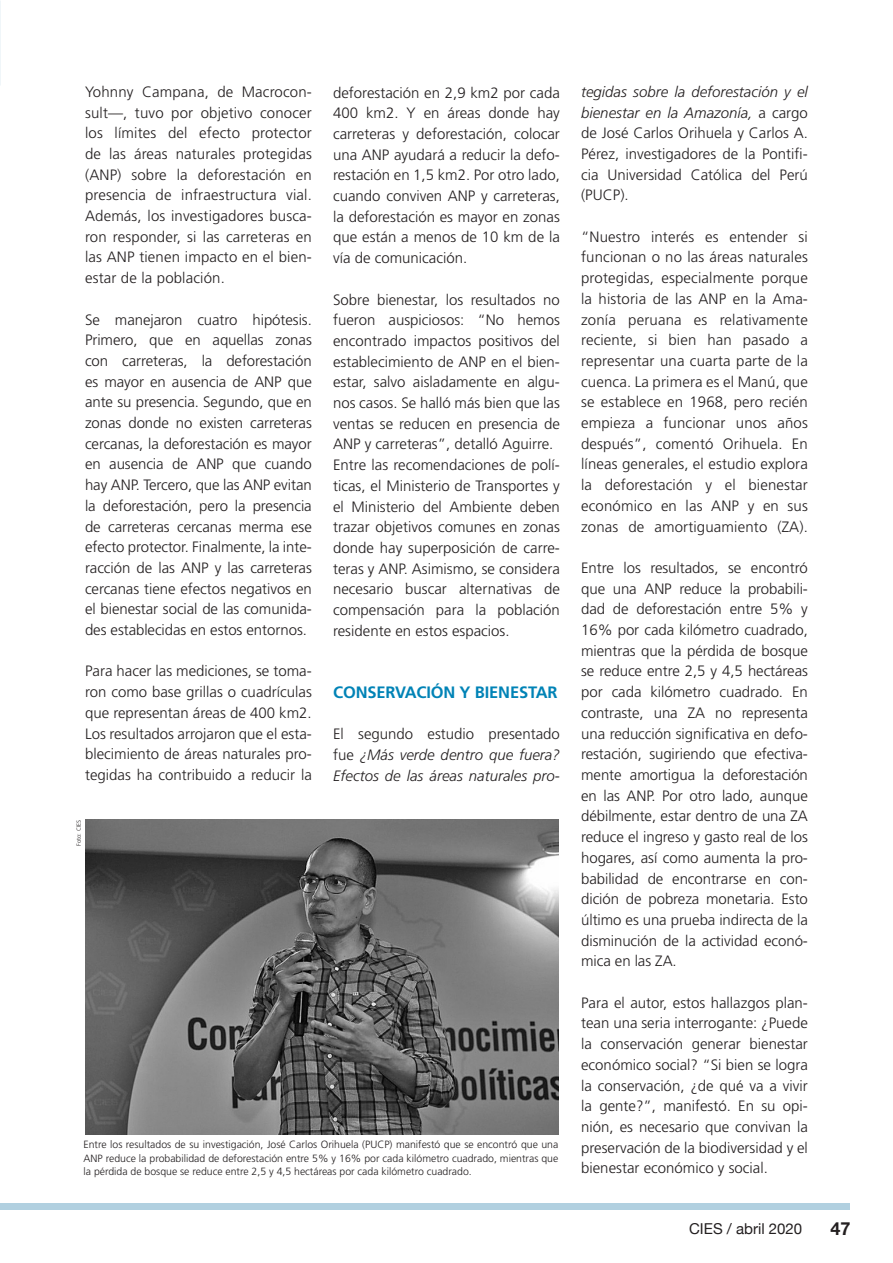
<style>
.page{position:relative;width:893px;height:1263px;background:#fff}
.page>*{position:absolute;margin:0;border:0;box-sizing:border-box;transform-origin:0 0}
.t1{font:700 18px "Helvetica Neue";color:#231f20}
.SUBTITULO_1{font:700 16.5px "Frutiger";letter-spacing:-.01em;color:#0083b6}
.t2{font:300 15px/20.7px "Frutiger";color:#231f20;text-align:justify}
.t3{font:italic 300 15px/20.7px "Frutiger";color:#231f20;text-align:justify}
.t4{font:15px "Helvetica Neue";color:#231f20}
.t5{font:300 10.5px/13.5px "Frutiger";color:#231f20;text-align:justify}
.t6{font:300 6px "Frutiger";color:#231f20}
.s1{font-style:normal}
.s2{font-style:italic}
</style>
<div class="page">
<div style="left:0;top:1203px;width:850px;height:7px;background:#b1d0e0"></div>
<img style="left:85px;top:819px;width:473px;height:315px">
<p class="t2" style="left:85px;top:81px;width:228px">Yohnny Campana, de Macrocon&shy;sult—, tuvo por objetivo conocer los límites del efecto protector de las áreas naturales protegidas (ANP) sobre la deforestación en presencia de infraestructura vial.<br>Además, los investigadores busca&shy;ron responder, si las carreteras en las ANP tienen impacto en el bien&shy;estar de la población.</p>
<p class="t2" style="left:85px;top:309px;width:228px">Se manejaron cuatro hipótesis.<br>Primero, que en aquellas zonas con carreteras, la deforestación es mayor en ausencia de ANP que ante su presencia. Segundo, que en zonas donde no existen carreteras cercanas, la deforestación es mayor en ausencia de ANP que cuando hay ANP. Tercero, que las ANP evitan la deforestación, pero la presencia de carreteras cercanas merma ese efecto protector. Finalmente, la inte&shy;racción de las ANP y las carreteras cercanas tiene efectos negativos en el bienestar social de las comunida&shy;des establecidas en estos entornos.</p>
<p class="t2" style="left:85px;top:661px;width:228px">Para hacer las mediciones, se toma&shy;ron como base grillas o cuadrículas que representan áreas de 400 km2.<br>Los resultados arrojaron que el esta&shy;blecimiento de áreas naturales pro&shy;tegidas ha contribuido a reducir la</p>
<p class="t6" style="left:75px;top:846px;width:28px;rotate:-90deg">Foto: CIES</p>
<p class="t2" style="left:333px;top:82px;width:228px">deforestación en 2,9 km2 por cada 400 km2. Y en áreas donde hay carreteras y deforestación, colocar una ANP ayudará a reducir la defo&shy;restación en 1,5 km2. Por otro lado, cuando conviven ANP y carreteras, la deforestación es mayor en zonas que están a menos de 10 km de la vía de comunicación.</p>
<p class="t2" style="left:333px;top:289px;width:228px">Sobre bienestar, los resultados no fueron auspiciosos: “No hemos encontrado impactos positivos del establecimiento de ANP en el bien&shy;estar, salvo aisladamente en algu&shy;nos casos. Se halló más bien que las ventas se reducen en presencia de ANP y carreteras”, detalló Aguirre.</p>
<p class="t2" style="left:333px;top:455px;width:228px">Entre las recomendaciones de polí&shy;ticas, el Ministerio de Transportes y el Ministerio del Ambiente deben trazar objetivos comunes en zonas donde hay superposición de carre&shy;teras y ANP. Asimismo, se considera necesario buscar alternativas de compensación para la población residente en estos espacios.</p>
<p class="SUBTITULO_1" style="left:333px;top:682px;width:226px">CONSERVACIÓN Y BIENESTAR</p>
<p class="t3" style="left:333px;top:724px;width:228px"><span class="s1">El segundo estudio presentado fue</span> ¿Más verde dentro que fuera?<br>Efectos de las áreas naturales pro-</p>
<p class="t5" style="left:84px;top:1138px;width:476px">Entre los resultados de su investigación, José Carlos Orihuela (PUCP) manifestó que se encontró que una ANP reduce la probabilidad de deforestación entre 5% y 16% por cada kilómetro cuadrado, mientras que la pérdida de bosque se reduce entre 2,5 y 4,5 hectáreas por cada kilómetro cuadrado.</p>
<p class="t2" style="left:581px;top:81px;width:228px"><span class="s2">tegidas sobre la deforestación y el bienestar en la Amazonía,</span> a cargo de José Carlos Orihuela y Carlos A.<br>Pérez, investigadores de la Pontifi&shy;cia Universidad Católica del Perú (PUCP).</p>
<p class="t2" style="left:581px;top:226px;width:228px">“Nuestro interés es entender si funcionan o no las áreas naturales protegidas, especialmente porque la historia de las ANP en la Ama&shy;zonía peruana es relativamente reciente, si bien han pasado a representar una cuarta parte de la cuenca. La primera es el Manú, que se establece en 1968, pero recién empieza a funcionar unos años después”, comentó Orihuela. En líneas generales, el estudio explora la deforestación y el bienestar económico en las ANP y en sus zonas de amortiguamiento (ZA).</p>
<p class="t2" style="left:581px;top:557px;width:228px">Entre los resultados, se encontró que una ANP reduce la probabili&shy;dad de deforestación entre 5% y 16% por cada kilómetro cuadrado, mientras que la pérdida de bosque se reduce entre 2,5 y 4,5 hectáreas por cada kilómetro cuadrado. En contraste, una ZA no representa una reducción significativa en defo&shy;restación, sugiriendo que efectiva&shy;mente amortigua la deforestación en las ANP. Por otro lado, aunque débilmente, estar dentro de una ZA reduce el ingreso y gasto real de los hogares, así como aumenta la pro&shy;babilidad de encontrarse en con&shy;dición de pobreza monetaria. Esto último es una prueba indirecta de la disminución de la actividad econó&shy;mica en las ZA.</p>
<p class="t2" style="left:581px;top:992px;width:228px">Para el autor, estos hallazgos plan&shy;tean una seria interrogante: ¿Puede la conservación generar bienestar económico social? “Si bien se logra la conservación, ¿de qué va a vivir la gente?”, manifestó. En su opi&shy;nión, es necesario que convivan la preservación de la biodiversidad y el bienestar económico y social.</p>
<p class="t4" style="left:689px;top:1220px;width:115px">CIES / abril 2020</p>
<p class="t1" style="left:830px;top:1217px;width:22px">47</p>
</div>
